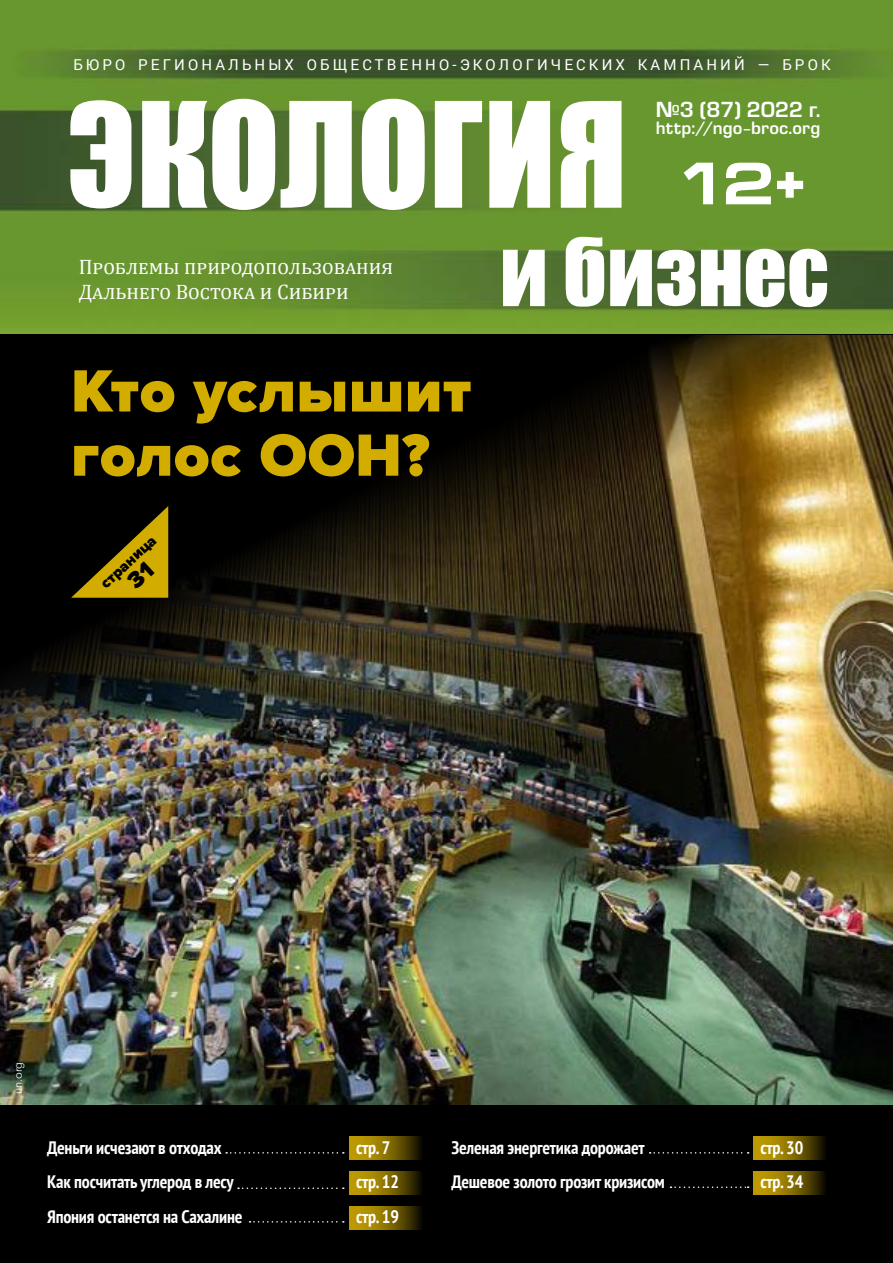
<style>
.page{position:relative;width:893px;height:1263px;background:#fff}
.page>*{position:absolute;margin:0;border:0;box-sizing:border-box;transform-origin:0 0}
.t1{font:135px "Impact";color:#fff}
.t2{font:87px "Impact";color:#fff}
.t3{font:900 61.8px/64.2px "Proxima Nova";letter-spacing:.01em;color:#ebc000}
.t4{font:700 60px "Europe Ext";color:#fff}
.t5{font:21px/25.5px "Cambria";color:#fff}
.t6{font:20.25px "Europe Demi";letter-spacing:-.01em;color:#fff}
.t7{font:700 condensed 18px "PT Sans";letter-spacing:-.01em;color:#fff}
.t8{font:16.5px "Europe Demi";letter-spacing:.005em;color:#fff}
.t9{font:900 15.45px "Proxima Nova";color:#000}
.t10{font:15px "Roboto";letter-spacing:.21em;color:#fff}
.t11{font:12px "Futura Futuris Light C";color:#fff}
</style>
<div class="page">
<img style="left:0;top:0;width:893px;height:1105px">
<div style="left:0;top:1105px;width:893px;height:158px;background:#000"></div>
<svg style="left:753px;top:1136px;width:72px;height:24px;background:#806800"></svg>
<svg style="left:349px;top:1171px;width:72px;height:24px;background:#806800"></svg>
<svg style="left:238px;top:1187px;width:106px;height:2px"></svg>
<svg style="left:226px;top:1152px;width:118px;height:1px"></svg>
<svg style="left:650px;top:1152px;width:99px;height:1px"></svg>
<svg style="left:249px;top:1221px;width:95px;height:1px"></svg>
<svg style="left:670px;top:1186px;width:79px;height:2px"></svg>
<svg style="left:349px;top:1136px;width:72px;height:24px;background:#806800"></svg>
<svg style="left:349px;top:1206px;width:72px;height:23px;background:#806800"></svg>
<svg style="left:753px;top:1171px;width:72px;height:24px;background:#806800"></svg>
<svg style="left:71px;top:506px;width:97px;height:92px;background:#685500"></svg>
<p class="t10" style="left:73px;top:54px;width:759px">БЮРО РЕГИОНАЛЬНЫХ ОБЩЕСТВЕННО-ЭКОЛОГИЧЕСКИХ КАМПАНИЙ — БРОК</p>
<h1 class="t1" style="left:67px;top:50px;width:562px">ЭКОЛОГИЯ</h1>
<h2 class="t2" style="left:500px;top:204px;width:331px">и бизнес</h2>
<p class="t6" style="left:656px;top:97px;width:166px">№3 (87) 2022 г.</p>
<p class="t8" style="left:656px;top:118px;width:166px">http://ngo_broc.org</p>
<h3 class="t4" style="left:679px;top:151px;width:129px">12+</h3>
<p class="t5" style="left:79px;top:254px;width:316px">Проблемы природопользования<br>Дальнего Востока и Сибири</p>
<h3 class="t3" style="left:71px;top:361px;width:402px">Кто услышит голос ООН?</h3>
<p class="t9" style="left:97px;top:579px;width:71px;rotate:-43deg">страница</p>
<p class="t11" style="left:12px;top:1094px;width:34px;rotate:-90deg">un.org</p>
<p class="t7" style="left:47px;top:1136px;width:176px">Деньги исчезают в отходах</p>
<p class="t7" style="left:356px;top:1136px;width:36px">стр. 7</p>
<p class="t7" style="left:47px;top:1170px;width:188px">Как посчитать углерод в лесу</p>
<p class="t7" style="left:356px;top:1170px;width:44px">стр. 12</p>
<p class="t7" style="left:47px;top:1205px;width:197px">Япония останется на Сахалине</p>
<p class="t7" style="left:356px;top:1205px;width:44px">стр. 19</p>
<p class="t7" style="left:451px;top:1136px;width:195px">Зеленая энергетика дорожает</p>
<p class="t7" style="left:760px;top:1136px;width:44px">стр. 30</p>
<p class="t7" style="left:451px;top:1170px;width:215px">Дешевое золото грозит кризисом</p>
<p class="t7" style="left:760px;top:1170px;width:44px">стр. 34</p>
</div>
